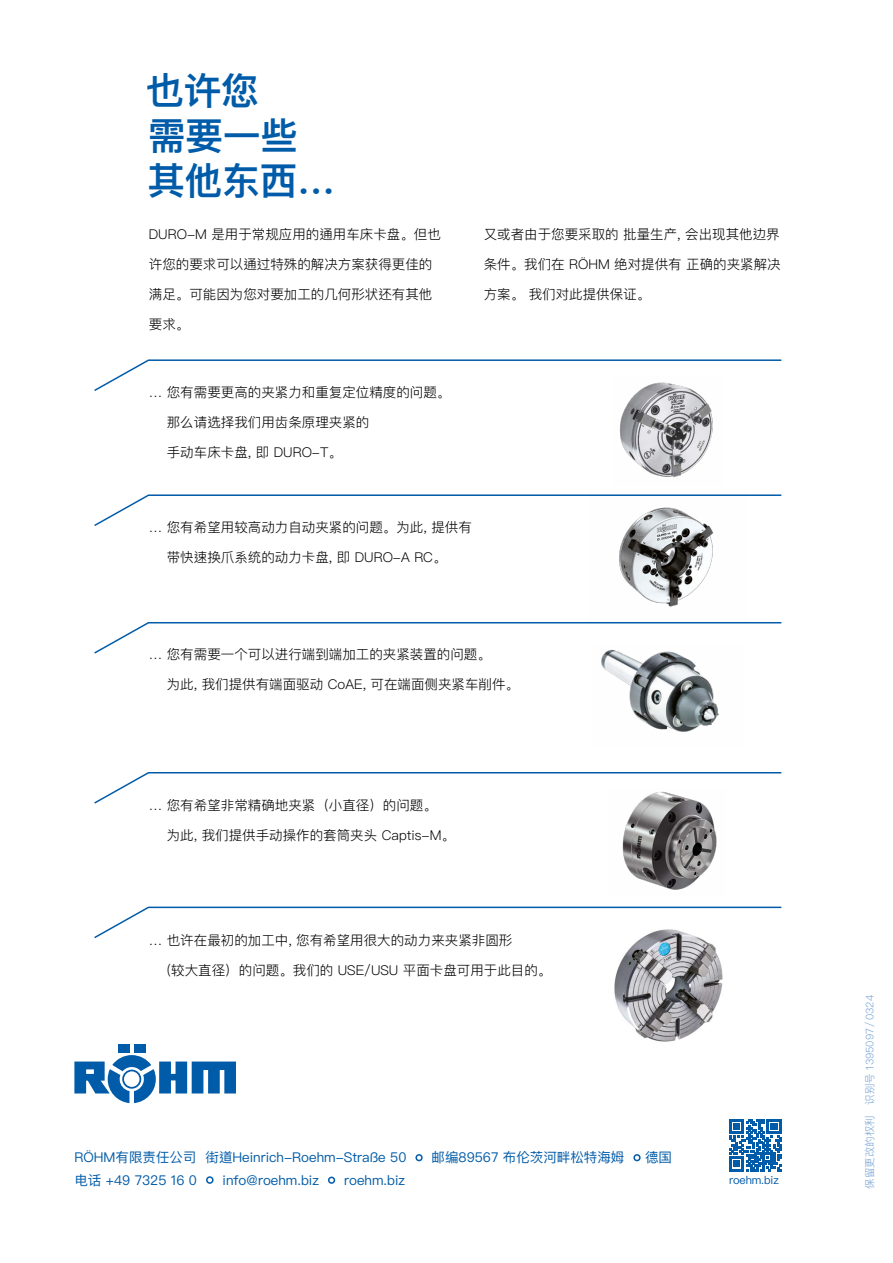
<style>
.page{position:relative;width:893px;height:1263px;background:#fff}
.page>*{position:absolute;margin:0;border:0;box-sizing:border-box;transform-origin:0 0}
.t1{font:600 37.5px/45px "Ping Fang HK";color:#005ba8}
.t2{font:300 13.5px "Ping Fang HK";color:#000}
.t3{font:13.5px "Ping Fang HK";color:#005ba8}
.t4{font:11.25px "Ping Fang SC";letter-spacing:-.01em;color:#005ba8}
.t5{font:300 10.5px "Ping Fang HK";color:#79a4d5}
</style>
<div class="page">
<svg style="left:94px;top:494px;width:688px;height:32px"></svg>
<svg style="left:94px;top:359px;width:688px;height:32px"></svg>
<svg style="left:94px;top:622px;width:688px;height:32px"></svg>
<svg style="left:94px;top:772px;width:688px;height:32px"></svg>
<svg style="left:94px;top:906px;width:688px;height:33px"></svg>
<img style="left:587px;top:494px;width:162px;height:113px">
<img style="left:593px;top:644px;width:150px;height:88px">
<img style="left:612px;top:377px;width:112px;height:101px">
<img style="left:604px;top:923px;width:127px;height:119px">
<div style="left:415px;top:1154px;width:8px;height:7px;border:2px solid #005ba8;border-radius:50%"></div>
<div style="left:633px;top:1154px;width:8px;height:7px;border:2px solid #005ba8;border-radius:50%"></div>
<div style="left:206px;top:1176px;width:8px;height:8px;border:2px solid #005ba8;border-radius:50%"></div>
<div style="left:328px;top:1176px;width:7px;height:8px;border:2px solid #005ba8;border-radius:50%"></div>
<div style="left:118px;top:1044px;width:11px;height:9px;background:#005ba8"></div>
<div style="left:134px;top:1044px;width:11px;height:9px;background:#005ba8"></div>
<svg style="left:74px;top:1055px;width:162px;height:48px"></svg>
<svg style="left:729px;top:1119px;width:52px;height:52px"></svg>
<img style="left:610px;top:787px;width:116px;height:103px">
<h1 class="t1" style="left:146px;top:68px;width:190px">也许您<br>需要一些其他东西…</h1>
<p class="t2" style="left:149px;top:226px;width:294px">DURO-M 是用于常规应用的通用车床卡盘。但也</p>
<p class="t2" style="left:149px;top:256px;width:285px">许您的要求可以通过特殊的解决方案获得更佳的</p>
<p class="t2" style="left:149px;top:286px;width:285px">满足。可能因为您对要加工的几何形状还有其他</p>
<p class="t2" style="left:149px;top:316px;width:42px">要求。</p>
<p class="t2" style="left:149px;top:384px;width:303px">… 您有需要更高的夹紧力和重复定位精度的问题。</p>
<p class="t2" style="left:167px;top:414px;width:204px">那么请选择我们用齿条原理夹紧的</p>
<p class="t2" style="left:167px;top:444px;width:177px">手动车床卡盘, 即 DURO-T。</p>
<p class="t2" style="left:484px;top:226px;width:297px">又或者由于您要采取的 批量生产, 会出现其他边界</p>
<p class="t2" style="left:484px;top:256px;width:299px">条件。我们在 RÖHM 绝对提供有 正确的夹紧解决</p>
<p class="t2" style="left:484px;top:286px;width:168px">方案。 我们对此提供保证。</p>
<p class="t2" style="left:149px;top:519px;width:324px">… 您有希望用较高动力自动夹紧的问题。为此, 提供有</p>
<p class="t2" style="left:167px;top:549px;width:281px">带快速换爪系统的动力卡盘, 即 DURO-A RC。</p>
<p class="t2" style="left:149px;top:646px;width:343px">… 您有需要一个可以进行端到端加工的夹紧装置的问题。</p>
<p class="t2" style="left:167px;top:676px;width:354px">为此, 我们提供有端面驱动 CoAE, 可在端面侧夹紧车削件。</p>
<p class="t2" style="left:149px;top:796px;width:289px">… 您有希望非常精确地夹紧（小直径）的问题。</p>
<p class="t2" style="left:167px;top:826px;width:290px">为此, 我们提供手动操作的套筒夹头 Captis-M。</p>
<p class="t2" style="left:149px;top:931px;width:365px">… 也许在最初的加工中, 您有希望用很大的动力来夹紧非圆形</p>
<p class="t2" style="left:167px;top:961px;width:386px">(较大直径）的问题。我们的 USE/USU 平面卡盘可用于此目的。</p>
<p class="t3" style="left:74px;top:1149px;width:334px">RÖHM有限责任公司 街道Heinrich-Roehm-Straße 50</p>
<p class="t3" style="left:432px;top:1149px;width:194px">邮编89567 布伦茨河畔松特海姆</p>
<p class="t3" style="left:645px;top:1149px;width:28px">德国</p>
<p class="t3" style="left:74px;top:1171px;width:124px">电话 +49 7325 16 0</p>
<p class="t3" style="left:223px;top:1171px;width:98px">info@roehm.biz</p>
<p class="t3" style="left:344px;top:1171px;width:62px">roehm.biz</p>
<p class="t4" style="left:729px;top:1173px;width:51px">roehm.biz</p>
<p class="t5" style="left:863px;top:1188px;width:195px;rotate:-90deg">保留更改的权利 识别号 1395097/0324</p>
</div>
